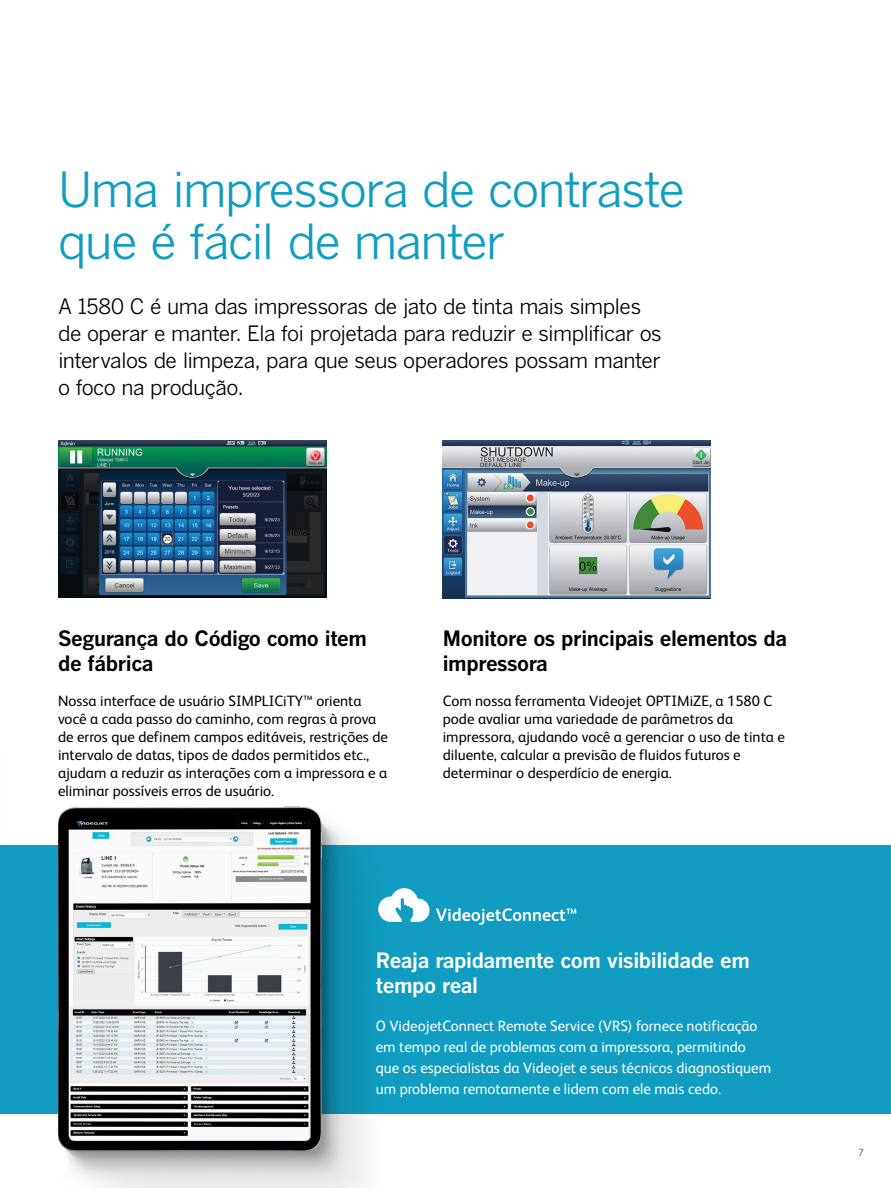
<style>
.page{position:relative;width:891px;height:1188px;background:#fff}
.page>*{position:absolute;margin:0;border:0;box-sizing:border-box;transform-origin:0 0}
.t1{font:48px/52.5px "Benton Gothic";letter-spacing:-.035em;color:#109dc1}
.t2{font:21px/27px "Benton Gothic";letter-spacing:-.025em;color:#000}
.t3{font:700 21px/25.5px "Benton Gothic";letter-spacing:-.02em;color:#000}
.t4{font:700 21px/25.5px "Benton Gothic";letter-spacing:-.02em;color:#fff}
.t5{font:15px/18px "FS Albert Pro";color:#000}
.t6{font:15px/21px "FS Albert Pro";color:#fff}
.t7{font:300 10.5px "FS Albert Pro";color:#414042}
</style>
<div class="page">
<div style="left:0;top:846px;width:891px;height:268px;background:#109dc1"></div>
<img style="left:443px;top:441px;width:268px;height:157px">
<img style="left:58px;top:441px;width:268px;height:157px">
<img style="left:58px;top:806px;width:414px;height:382px">
<svg style="left:376px;top:888px;width:200px;height:37px"></svg>
<h1 class="t1" style="left:58px;top:164px;width:628px">Uma impressora de contraste que é fácil de manter</h1>
<h2 class="t2" style="left:58px;top:293px;width:605px">A 1580 C é uma das impressoras de jato de tinta mais simples de operar e manter. Ela foi projetada para reduzir e simplificar os intervalos de limpeza, para que seus operadores possam manter o foco na produção.</h2>
<h2 class="t3" style="left:58px;top:626px;width:311px">Segurança do Código como item de fábrica</h2>
<p class="t5" style="left:58px;top:691px;width:331px">Nossa interface de usuário SIMPLICiTY™ orienta você a cada passo do caminho, com regras à prova de erros que definem campos editáveis, restrições de intervalo de datas, tipos de dados permitidos etc., ajudam a reduzir as interações com a impressora e a eliminar possíveis erros de usuário.</p>
<h2 class="t3" style="left:443px;top:626px;width:346px">Monitore os principais elementos da impressora</h2>
<p class="t5" style="left:443px;top:691px;width:344px">Com nossa ferramenta Videojet OPTIMiZE, a 1580 C pode avaliar uma variedade de parâmetros da impressora, ajudando você a gerenciar o uso de tinta e diluente, calcular a previsão de fluidos futuros e determinar o desperdício de energia.</p>
<h2 class="t4" style="left:376px;top:948px;width:376px">Reaja rapidamente com visibilidade em tempo real</h2>
<p class="t6" style="left:376px;top:1015px;width:397px">O VideojetConnect Remote Service (VRS) fornece notificação em tempo real de problemas com a impressora, permitindo que os especialistas da Videojet e seus técnicos diagnostiquem um problema remotamente e lidem com ele mais cedo.</p>
<p class="t7" style="left:858px;top:1145px;width:7px">7</p>
</div>
